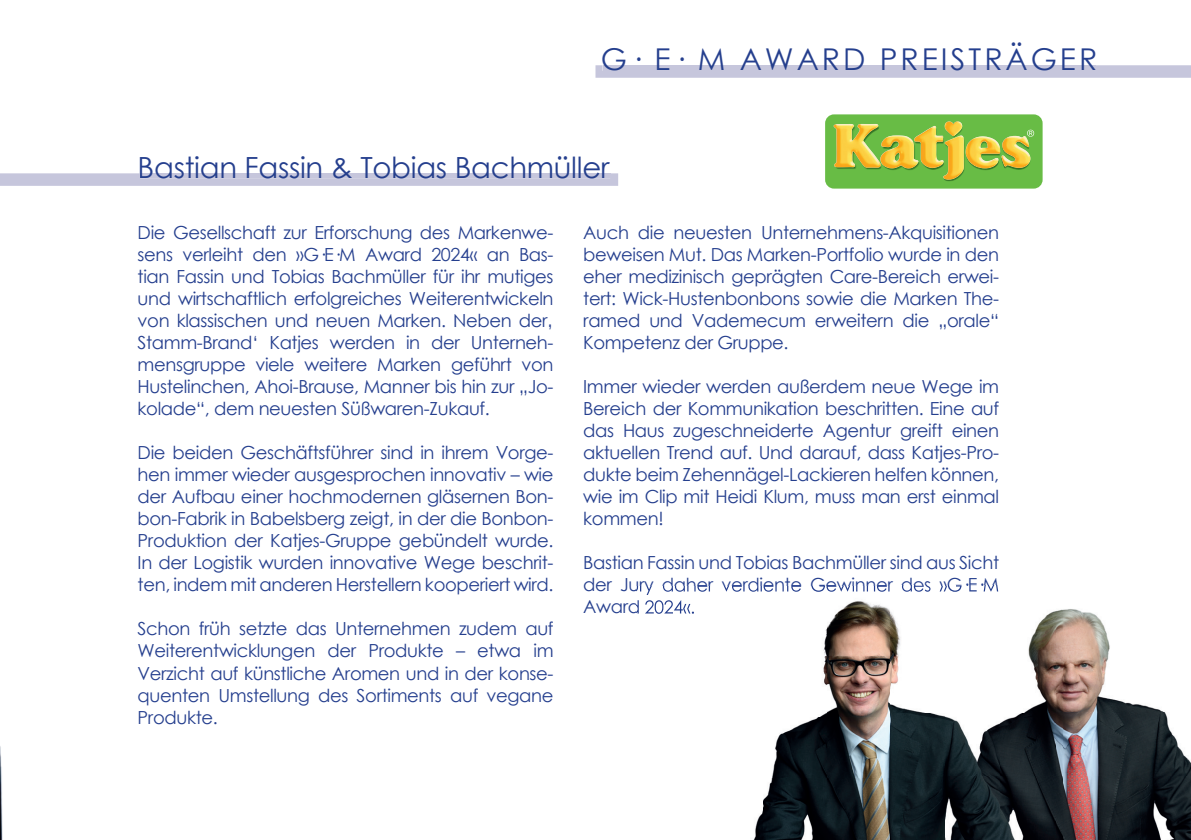
<style>
.page{position:relative;width:1191px;height:840px;background:#fff}
.page>*{position:absolute;margin:0;border:0;box-sizing:border-box;transform-origin:0 0}
.t1{font:30px "Century Gothic";letter-spacing:.1em;color:#253f8e}
.t2{font:29.2px "Century Gothic";letter-spacing:-.01em;color:#253f8c}
.t3{font:18px/22px "Century Gothic";letter-spacing:-.02em;color:#253f8e;text-align:justify}
</style>
<div class="page">
<svg style="left:595px;top:65px;width:596px;height:13px;background:#c8c8dd"></svg>
<div style="left:602px;top:65px;width:493px;height:6px;background:#c6c6dc"></div>
<svg style="left:0;top:173px;width:618px;height:13px;background:#c8c8dd"></svg>
<div style="left:140px;top:173px;width:470px;height:5px;background:#c6c6dc"></div>
<svg style="left:825px;top:114px;width:217px;height:74px;background:#98bf47"></svg>
<img style="left:0;top:746px;width:3px;height:93px">
<img style="left:1055px;top:609px;width:55px;height:39px">
<img style="left:945px;top:648px;width:246px;height:191px">
<img style="left:902px;top:585px;width:96px;height:1px">
<img style="left:637px;top:594px;width:253px;height:245px">
<img style="left:636px;top:586px;width:363px;height:8px">
<img style="left:636px;top:600px;width:58px;height:13px">
<img style="left:890px;top:611px;width:55px;height:228px">
<img style="left:1000px;top:611px;width:55px;height:39px">
<h1 class="t1" style="left:601px;top:38px;width:498px">G· E· M AWARD PREISTRÄGER</h1>
<h2 class="t2" style="left:138px;top:146px;width:473px">Bastian Fassin &amp; Tobias Bachmüller</h2>
<p class="t3" style="left:138px;top:221px;width:417px">Die Gesellschaft zur Erforschung des Markenwe&shy;sens verleiht den »G·E·M Award 2024« an Bas&shy;tian Fassin und Tobias Bachmüller für ihr mutiges und wirtschaftlich erfolgreiches Weiterentwickeln von klassischen und neuen Marken. Neben der‚ Stamm-Brand‘ Katjes werden in der Unterneh&shy;mensgruppe viele weitere Marken geführt von Hustelinchen, Ahoi-Brause, Manner bis hin zur „Jo&shy;kolade“, dem neuesten Süßwaren-Zukauf.</p>
<p class="t3" style="left:138px;top:441px;width:417px">Die beiden Geschäftsführer sind in ihrem Vorge&shy;hen immer wieder ausgesprochen innovativ – wie der Aufbau einer hochmodernen gläsernen Bon&shy;bon-Fabrik in Babelsberg zeigt, in der die Bonbon-Produktion der Katjes-Gruppe gebündelt wurde.<br>In der Logistik wurden innovative Wege beschrit&shy;ten, indem mit anderen Herstellern kooperiert wird.</p>
<p class="t3" style="left:138px;top:617px;width:417px">Schon früh setzte das Unternehmen zudem auf Weiterentwicklungen der Produkte – etwa im Verzicht auf künstliche Aromen und in der konse&shy;quenten Umstellung des Sortiments auf vegane Produkte.</p>
<p class="t3" style="left:583px;top:221px;width:417px">Auch die neuesten Unternehmens-Akquisitionen beweisen Mut. Das Marken-Portfolio wurde in den eher medizinisch geprägten Care-Bereich erwei&shy;tert: Wick-Hustenbonbons sowie die Marken The&shy;ramed und Vademecum erweitern die „orale“ Kompetenz der Gruppe.</p>
<p class="t3" style="left:583px;top:375px;width:417px">Immer wieder werden außerdem neue Wege im Bereich der Kommunikation beschritten. Eine auf das Haus zugeschneiderte Agentur greift einen aktuellen Trend auf. Und darauf, dass Katjes-Pro&shy;dukte beim Zehennägel-Lackieren helfen können, wie im Clip mit Heidi Klum, muss man erst einmal kommen!</p>
<p class="t3" style="left:583px;top:551px;width:417px">Bastian Fassin und Tobias Bachmüller sind aus Sicht der Jury daher verdiente Gewinner des »G·E·M</p>
</div>
